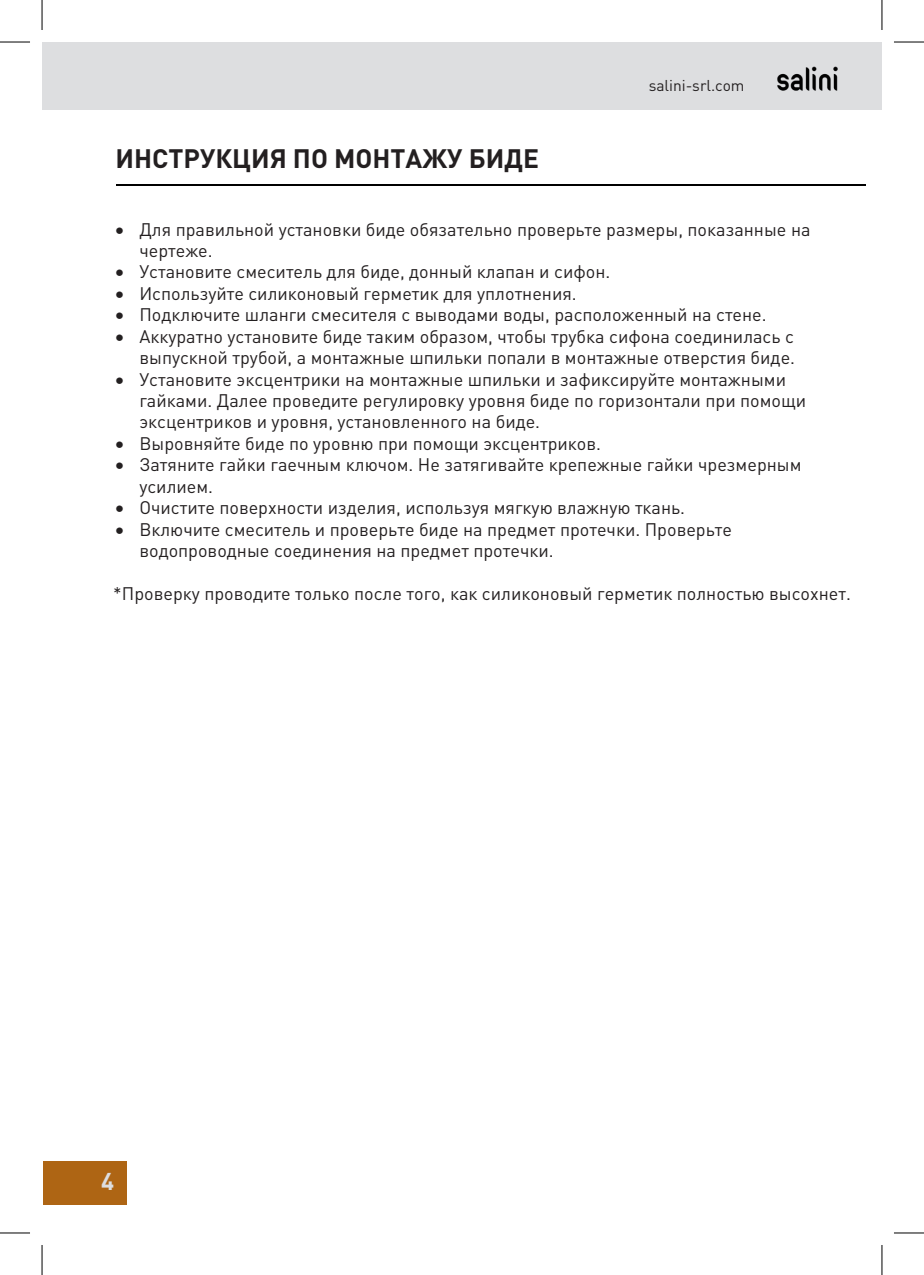
<style>
.page{position:relative;width:924px;height:1275px;background:#fff}
.page>*{position:absolute;margin:0;border:0;box-sizing:border-box;transform-origin:0 0}
.t1{font:700 26.4px "DIN Pro";color:#231f20}
.t2{font:700 24px "DIN Pro";color:#dddee0}
.t3{font:18px/21.4px "DIN Pro";color:#231f20}
.t4{font:15.6px "DIN Pro";color:#231f20}
</style>
<div class="page">
<div style="left:42px;top:42px;width:839px;height:67px;background:#dddee0"></div>
<img style="left:777px;top:66px;width:61px;height:25px">
<hr style="left:116px;top:184px;width:749px;height:2px;background:#000">
<hr style="left:0;top:42px;width:30px;height:1px;background:#000">
<hr style="left:893px;top:42px;width:30px;height:1px;background:#000">
<hr style="left:0;top:1232px;width:30px;height:1px;background:#000">
<hr style="left:893px;top:1232px;width:30px;height:1px;background:#000">
<hr style="left:42px;top:0;width:1px;height:30px;background:#000">
<hr style="left:42px;top:1245px;width:1px;height:30px;background:#000">
<hr style="left:881px;top:0;width:1px;height:30px;background:#000">
<hr style="left:881px;top:1245px;width:1px;height:30px;background:#000">
<div style="left:43px;top:1161px;width:83px;height:43px;background:#ae6514"></div>
<h1 class="t1" style="left:115px;top:136px;width:425px">ИНСТРУКЦИЯ ПО МОНТАЖУ БИДЕ</h1>
<p class="t4" style="left:648px;top:73px;width:97px">salini-srl.com</p>
<p class="t3" style="left:139px;top:216px;width:672px;text-indent:-24px">• Для правильной установки биде обязательно проверьте размеры, показанные на чертеже.</p>
<p class="t3" style="left:115px;top:259px;width:496px">• Установите смеситель для биде, донный клапан и сифон.</p>
<p class="t3" style="left:115px;top:281px;width:462px">• Используйте силиконовый герметик для уплотнения.</p>
<p class="t3" style="left:115px;top:302px;width:652px">• Подключите шланги смесителя с выводами воды, расположенный на стене.</p>
<p class="t3" style="left:115px;top:324px;width:681px;text-align:right">• Аккуратно установите биде таким образом, чтобы трубка сифона соединилась с выпускной трубой, а монтажные шпильки попали в монтажные отверстия биде.</p>
<p class="t3" style="left:139px;top:366px;width:668px;text-indent:-24px">• Установите эксцентрики на монтажные шпильки и зафиксируйте монтажными гайками. Далее проведите регулировку уровня биде по горизонтали при помощи эксцентриков и уровня, установленного на биде.</p>
<p class="t3" style="left:115px;top:431px;width:487px">• Выровняйте биде по уровню при помощи эксцентриков.</p>
<p class="t3" style="left:139px;top:452px;width:663px;text-indent:-24px">• Затяните гайки гаечным ключом. Не затягивайте крепежные гайки чрезмерным усилием.</p>
<p class="t3" style="left:115px;top:495px;width:571px">• Очистите поверхности изделия, используя мягкую влажную ткань.</p>
<p class="t3" style="left:139px;top:516px;width:594px;text-indent:-24px">• Включите смеситель и проверьте биде на предмет протечки. Проверьте водопроводные соединения на предмет протечки.</p>
<p class="t3" style="left:113px;top:581px;width:738px">*Проверку проводите только после того, как силиконовый герметик полностью высохнет.</p>
<h2 class="t2" style="left:101px;top:1161px;width:15px">4</h2>
</div>
